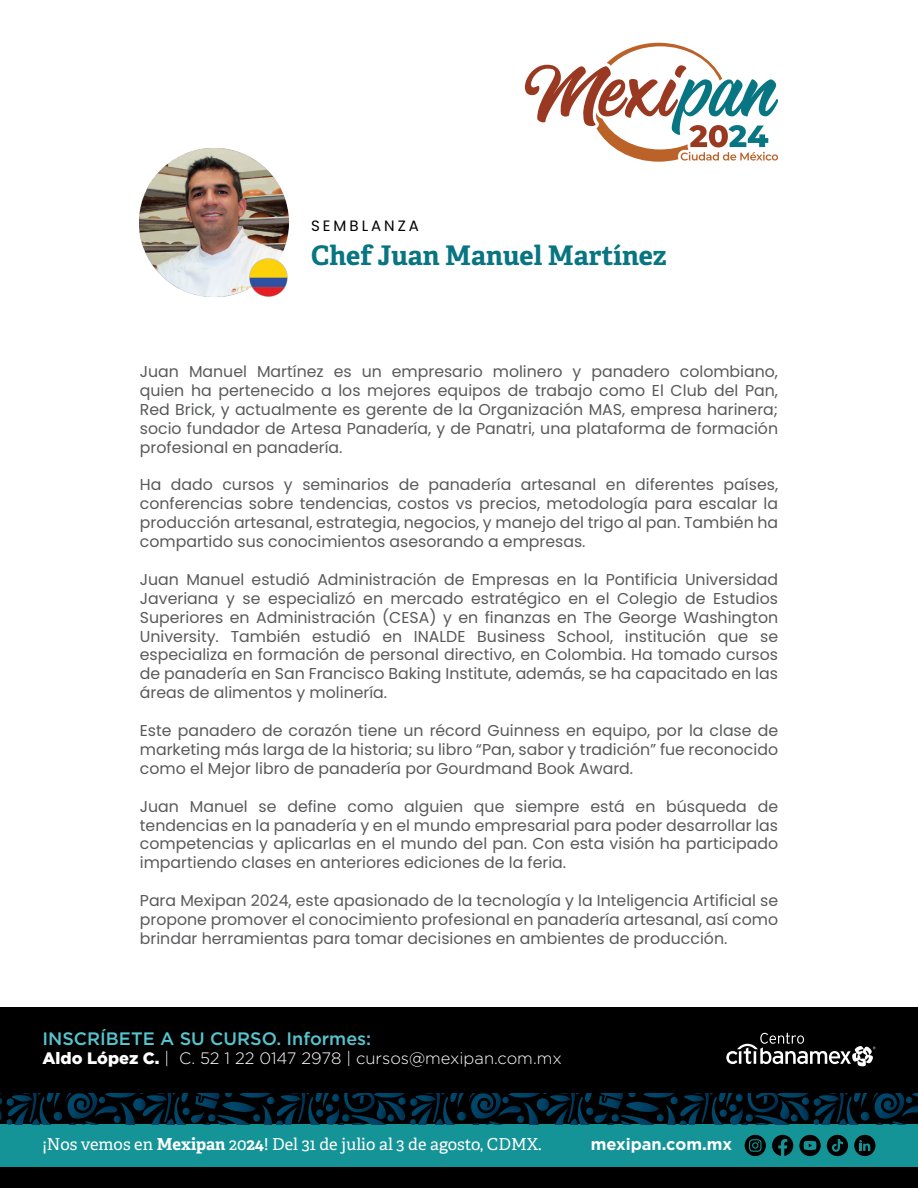
<style>
.page{position:relative;width:918px;height:1188px;background:#fff}
.page>*{position:absolute;margin:0;border:0;box-sizing:border-box;transform-origin:0 0}
.t1{font:700 27px "Adelle";color:#087582}
.t2{font:500 18px "Gotham";color:#56c5d0}
.t3{font:16.5px "Adelle";color:#fff}
.t4{font:300 16.5px "Gotham";color:#fff}
.t5{font:700 16.5px "Gotham";color:#fff}
.t6{font:15.75px/18.9px "Poppins";color:#58595b;text-align:justify}
.t7{font:15px "Poppins";letter-spacing:.2em;color:#000}
.s1{font-weight:900}
.s2{font-weight:700}
</style>
<div class="page">
<div style="left:0;top:1167px;width:918px;height:21px;background:#000"></div>
<div style="left:0;top:1124px;width:918px;height:43px;background:#149497"></div>
<div style="left:745px;top:1135px;width:21px;height:21px;background:#000;border-radius:50%"></div>
<svg style="left:749px;top:1139px;width:13px;height:13px"></svg>
<svg style="left:799px;top:1135px;width:22px;height:21px"></svg>
<svg style="left:804px;top:1141px;width:12px;height:9px"></svg>
<div style="left:854px;top:1135px;width:21px;height:21px;background:#000;border-radius:50%"></div>
<svg style="left:859px;top:1140px;width:11px;height:11px"></svg>
<svg style="left:772px;top:1135px;width:21px;height:21px"></svg>
<div style="left:827px;top:1135px;width:21px;height:21px;background:#000;border-radius:50%"></div>
<svg style="left:832px;top:1139px;width:11px;height:13px"></svg>
<svg style="left:0;top:1092px;width:918px;height:32px;background:#001825"></svg>
<div style="left:0;top:1007px;width:918px;height:85px;background:#000"></div>
<svg style="left:726px;top:1033px;width:149px;height:33px"></svg>
<img style="left:140px;top:149px;width:148px;height:148px">
<svg style="left:525px;top:43px;width:253px;height:119px"></svg>
<p class="t7" style="left:311px;top:217px;width:109px">SEMBLANZA</p>
<h1 class="t1" style="left:311px;top:236px;width:357px">Chef Juan Manuel Martínez</h1>
<p class="t6" style="left:140px;top:362px;width:640px">Juan Manuel Martínez es un empresario molinero y panadero colombiano, quien ha pertenecido a los mejores equipos de trabajo como El Club del Pan, Red Brick, y actualmente es gerente de la Organización MAS, empresa harinera; socio fundador de Artesa Panadería, y de Panatri, una plataforma de formación profesional en panadería.</p>
<p class="t6" style="left:140px;top:475px;width:640px">Ha dado cursos y seminarios de panadería artesanal en diferentes países, conferencias sobre tendencias, costos vs precios, metodología para escalar la producción artesanal, estrategia, negocios, y manejo del trigo al pan. También ha compartido sus conocimientos asesorando a empresas.</p>
<p class="t6" style="left:140px;top:570px;width:640px">Juan Manuel estudió Administración de Empresas en la Pontificia Universidad Javeriana y se especializó en mercado estratégico en el Colegio de Estudios Superiores en Administración (CESA) y en finanzas en The George Washington University. También estudió en INALDE Business School, institución que se especializa en formación de personal directivo, en Colombia. Ha tomado cursos de panadería en San Francisco Baking Institute, además, se ha capacitado en las áreas de alimentos y molinería.</p>
<p class="t6" style="left:140px;top:721px;width:640px">Este panadero de corazón tiene un récord Guinness en equipo, por la clase de marketing más larga de la historia; su libro “Pan, sabor y tradición” fue reconocido como el Mejor libro de panadería por Gourdmand Book Award.</p>
<p class="t6" style="left:140px;top:797px;width:640px">Juan Manuel se define como alguien que siempre está en búsqueda de tendencias en la panadería y en el mundo empresarial para poder desarrollar las competencias y aplicarlas en el mundo del pan. Con esta visión ha participado impartiendo clases en anteriores ediciones de la feria.</p>
<p class="t6" style="left:140px;top:891px;width:640px">Para Mexipan 2024, este apasionado de la tecnología y la Inteligencia Artificial se propone promover el conocimiento profesional en panadería artesanal, así como brindar herramientas para tomar decisiones en ambientes de producción.</p>
<p class="t2" style="left:43px;top:1027px;width:330px">INSCRÍBETE A SU CURSO. Informes:</p>
<p class="t4" style="left:43px;top:1050px;width:521px"><span class="s1">Aldo López C.</span> | C. 52 1 22 0147 2978 | cursos@mexipan.com.mx</p>
<p class="t3" style="left:43px;top:1132px;width:501px">¡Nos vemos en <span class="s2">Mexipan</span> 20<span class="s2">24</span>! Del 31 de julio al 3 de agosto, CDMX.</p>
<p class="t5" style="left:591px;top:1134px;width:143px">mexipan.com.mx</p>
</div>
